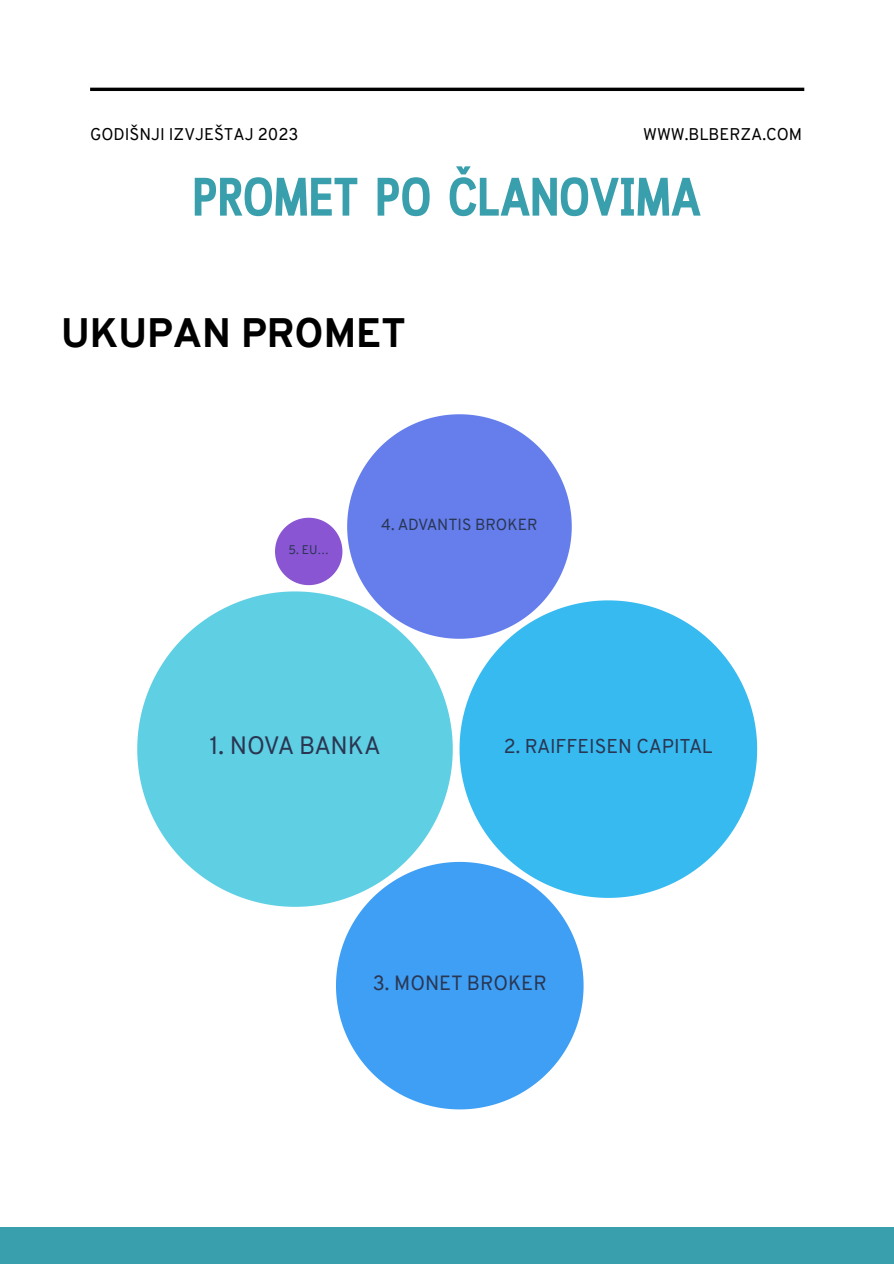
<style>
.page{position:relative;width:894px;height:1264px;background:#fff}
.page>*{position:absolute;margin:0;border:0;box-sizing:border-box;transform-origin:0 0}
.t1{font:700 54px "Cloud Cond";color:#399fad}
.t2{font:800 40.05px "Overpass";color:#000}
.t3{font:24.45px "Overpass";letter-spacing:-.02em;color:#2a3652}
.t4{font:20.1px "Overpass";color:#2a3652}
.t5{font:19.5px "Overpass";color:#2a3652}
.t6{font:16.5px "Overpass";color:#000001}
.t7{font:15.75px "Overpass";color:#2a3652}
.t8{font:12.3px "Overpass";color:#2a3652}
</style>
<div class="page">
<div style="left:0;top:1226px;width:893px;height:37px;background:#399fad"></div>
<hr style="left:90px;top:88px;width:714px;height:3px;background:#000001">
<svg style="left:137px;top:591px;width:315px;height:315px;fill:#5fcfe3"></svg>
<svg style="left:459px;top:600px;width:298px;height:297px;fill:#36baf0"></svg>
<svg style="left:336px;top:861px;width:247px;height:248px;fill:#3e9ff5"></svg>
<svg style="left:347px;top:414px;width:224px;height:224px;fill:#657eeb"></svg>
<svg style="left:275px;top:517px;width:67px;height:68px"></svg>
<p class="t6" style="left:90px;top:127px;width:210px">GODIŠNJI IZVJEŠTAJ 2023</p>
<p class="t6" style="left:643px;top:127px;width:160px">WWW.BLBERZA.COM</p>
<h2 class="t1" style="left:192px;top:176px;width:510px">PROMET PO ČLANOVIMA</h2>
<h1 class="t2" style="left:61px;top:317px;width:346px">UKUPAN PROMET</h1>
<p class="t8" style="left:288px;top:545px;width:42px">5. EU…</p>
<p class="t7" style="left:381px;top:518px;width:158px">4. ADVANTIS BROKER</p>
<h3 class="t3" style="left:209px;top:735px;width:173px">1. NOVA BANKA</h3>
<p class="t5" style="left:503px;top:738px;width:210px">2. RAIFFEISEN CAPITAL</p>
<p class="t4" style="left:373px;top:974px;width:175px">3. MONET BROKER</p>
</div>
